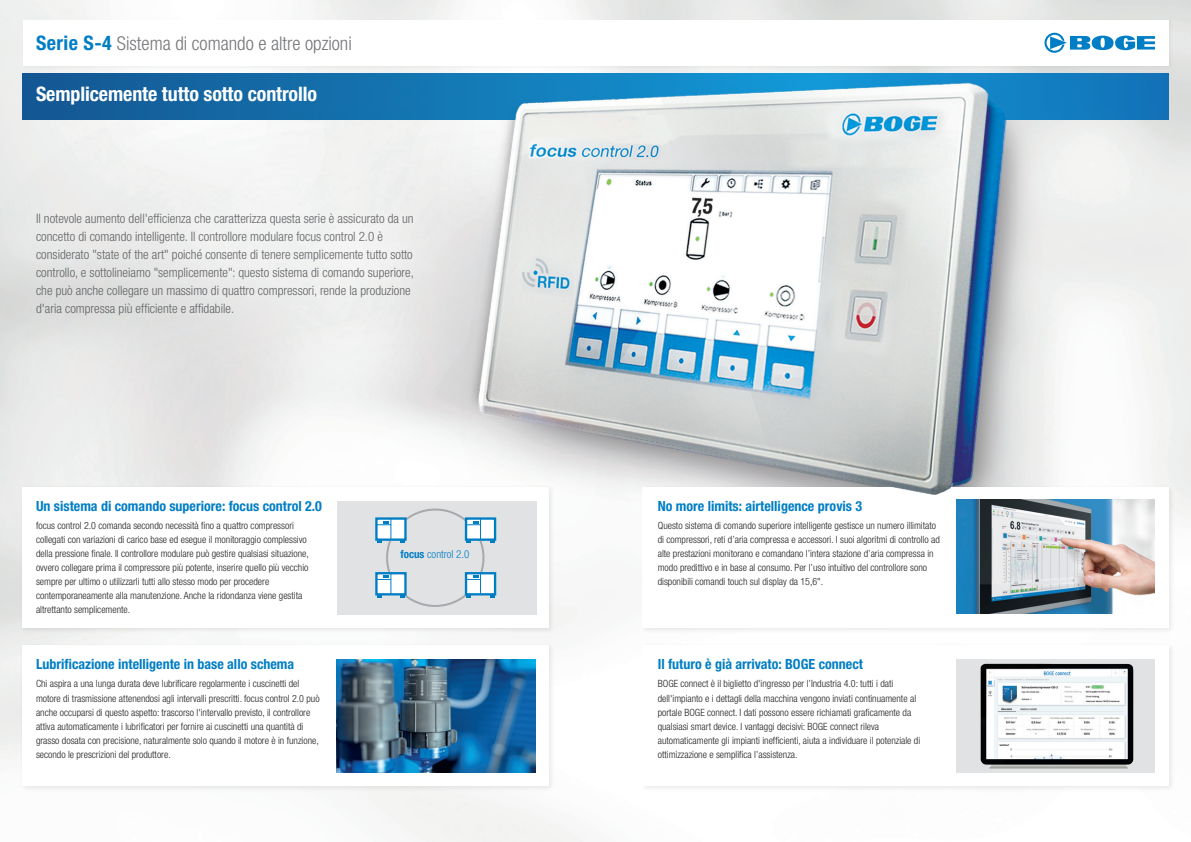
<style>
.page{position:relative;width:1191px;height:842px;background:#fff}
.page>*{position:absolute;margin:0;border:0;box-sizing:border-box;transform-origin:0 0}
.t1{font:700 condensed 20px "Helvetica Neue LT Pro";letter-spacing:-.005em;color:#fff}
.t2{font:300 condensed 19px "Helvetica Neue LT Pro";color:#757679}
.t3{font:700 condensed 14px "Helvetica Neue LT Pro";color:#007ec5}
.t4{font:300 condensed 13px/18px "Helvetica Neue LT Pro";color:#636366}
.t5{font:300 condensed 11px "Helvetica Neue LT Pro";color:#007ec5}
.t6{font:300 condensed 10px/14px "Helvetica Neue LT Pro";color:#231f20}
.s1{font-weight:700;font-size:20px;color:#007ec5}
.s2{font-weight:700}
</style>
<div class="page">
<img style="left:0;top:0;width:1191px;height:842px">
<div style="left:22px;top:19px;width:1151px;height:51px;background:#231f20;opacity:.05"></div>
<div style="left:23px;top:20px;width:1145px;height:45px;background:#fff"></div>
<svg style="left:1044px;top:33px;width:111px;height:20px"></svg>
<svg style="left:23px;top:74px;width:1145px;height:45px;background:#136aa8"></svg>
<div style="left:20px;top:484px;width:535px;height:150px;background:#231f20;opacity:.1"></div>
<div style="left:23px;top:487px;width:526px;height:140px;background:#fff"></div>
<div style="left:20px;top:642px;width:535px;height:151px;background:#f3f3f3"></div>
<div style="left:23px;top:645px;width:526px;height:141px;background:#fff"></div>
<img style="left:336px;top:659px;width:199px;height:114px">
<div style="left:640px;top:484px;width:535px;height:151px;background:#f6f6f6"></div>
<div style="left:643px;top:487px;width:525px;height:141px;background:#fff"></div>
<img style="left:956px;top:500px;width:199px;height:114px">
<div style="left:640px;top:642px;width:535px;height:151px;background:#f9f9f9"></div>
<div style="left:643px;top:645px;width:525px;height:141px;background:#fff"></div>
<div style="left:956px;top:659px;width:199px;height:114px;background:#e1e2e4"></div>
<img style="left:980px;top:663px;width:154px;height:106px">
<img style="left:415px;top:0;width:615px;height:520px">
<div style="left:337px;top:501px;width:200px;height:113px;background:#e1e2e4"></div>
<div style="left:386px;top:508px;width:98px;height:99px;border:2px solid #a8a9ad;border-radius:50%"></div>
<div style="left:375px;top:517px;width:31px;height:24px;background:#fff;border:2px solid #007ec5"></div>
<svg style="left:377px;top:519px;width:14px;height:23px"></svg>
<div style="left:465px;top:517px;width:31px;height:24px;background:#fff;border:2px solid #007ec5"></div>
<svg style="left:466px;top:519px;width:15px;height:23px"></svg>
<div style="left:375px;top:572px;width:31px;height:23px;background:#fff;border:2px solid #007ec5"></div>
<svg style="left:377px;top:573px;width:14px;height:24px"></svg>
<div style="left:465px;top:572px;width:31px;height:23px;background:#fff;border:2px solid #007ec5"></div>
<svg style="left:466px;top:573px;width:15px;height:24px"></svg>
<h2 class="t2" style="left:36px;top:33px;width:317px"><span class="s1">Serie S-4</span> Sistema di comando e altre opzioni</h2>
<h1 class="t1" style="left:36px;top:82px;width:283px">Semplicemente tutto sotto controllo</h1>
<p class="t4" style="left:36px;top:210px;width:379px">Il notevole aumento dell'efficienza che caratterizza questa serie è assicurato da un concetto di comando intelligente. Il controllore modulare focus control 2.0 è considerato "state of the art" poiché consente di tenere semplicemente tutto sotto controllo, e sottolineiamo "semplicemente": questo sistema di comando superiore, che può anche collegare un massimo di quattro compressori, rende la produzione d'aria compressa più efficiente e affidabile.</p>
<h3 class="t3" style="left:36px;top:497px;width:287px">Un sistema di comando superiore: focus control 2.0</h3>
<p class="t6" style="left:36px;top:518px;width:274px">focus control 2.0 comanda secondo necessità fino a quattro compressori collegati con variazioni di carico base ed esegue il monitoraggio complessivo della pressione finale. Il controllore modulare può gestire qualsiasi situazione, ovvero collegare prima il compressore più potente, inserire quello più vecchio sempre per ultimo o utilizzarli tutti allo stesso modo per procedere contemporaneamente alla manutenzione. Anche la ridondanza viene gestita altrettanto semplicemente.</p>
<h3 class="t3" style="left:36px;top:656px;width:260px">Lubrificazione intelligente in base allo schema</h3>
<p class="t6" style="left:36px;top:677px;width:285px">Chi aspira a una lunga durata deve lubrificare regolarmente i cuscinetti del motore di trasmissione attenendosi agli intervalli prescritti. focus control 2.0 può anche occuparsi di questo aspetto: trascorso l'intervallo previsto, il controllore attiva automaticamente i lubrificatori per fornire ai cuscinetti una quantità di grasso dosata con precisione, naturalmente solo quando il motore è in funzione, secondo le prescrizioni del produttore.</p>
<p class="t5" style="left:400px;top:548px;width:70px"><span class="s2">focus</span> control 2.0</p>
<h3 class="t3" style="left:658px;top:497px;width:206px">No more limits: airtelligence provis 3</h3>
<p class="t6" style="left:658px;top:518px;width:283px">Questo sistema di comando superiore intelligente gestisce un numero illimitato di compressori, reti d’aria compressa e accessori. I suoi algoritmi di controllo ad alte prestazioni monitorano e comandano l’intera stazione d’aria compressa in modo predittivo e in base al consumo. Per l’uso intuitivo del controllore sono disponibili comandi touch sul display da 15,6".</p>
<h3 class="t3" style="left:658px;top:656px;width:207px">Il futuro è già arrivato: BOGE connect</h3>
<p class="t6" style="left:658px;top:677px;width:264px">BOGE connect è il biglietto d'ingresso per l’Industria 4.0: tutti i dati dell'impianto e i dettagli della macchina vengono inviati continuamente al portale BOGE connect. I dati possono essere richiamati graficamente da qualsiasi smart device. I vantaggi decisivi: BOGE connect rileva automaticamente gli impianti inefficienti, aiuta a individuare il potenziale di ottimizzazione e semplifica l’assistenza.</p>
</div>
